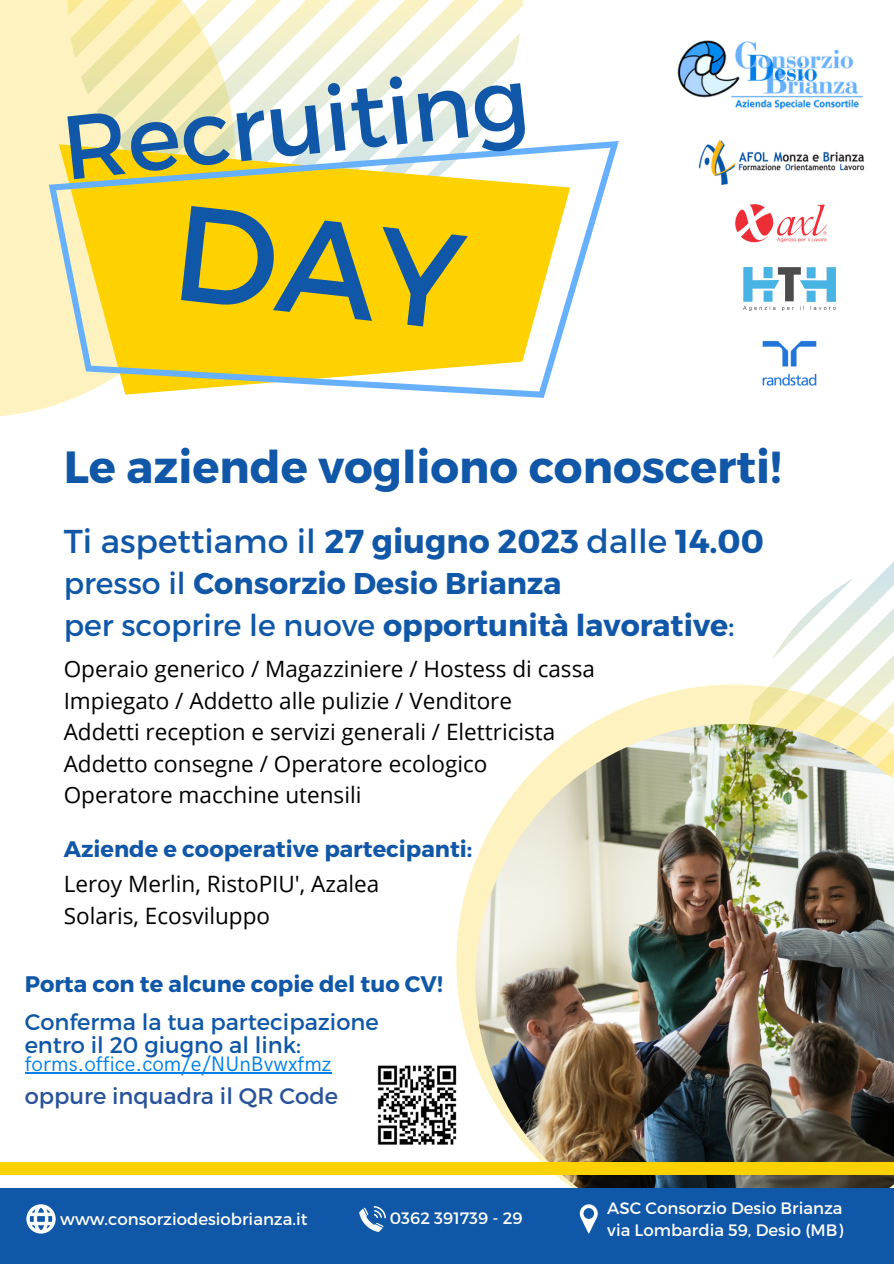
<style>
.page{position:relative;width:894px;height:1264px;background:#fff}
.page>*{position:absolute;margin:0;border:0;box-sizing:border-box;transform-origin:0 0}
.t1{font:90.15px "Montserrat";color:#1057a7}
.t2{font:700 45px "Montserrat";color:#1057a7}
.t3{font:33px "Montserrat";color:#1057a7}
.t4{font:700 30px "Montserrat";color:#1057a7}
.t5{font:22.5px "Open Sans";color:#000}
.t6{font:700 22.5px "Montserrat";color:#1057a7}
.t7{font:22.5px "Montserrat";color:#1057a7}
.t8{font:22.5px "Montserrat";color:#285399}
.t9{font:21px "HK Grotesk";color:#0280e8}
.t10{font:16.5px "Montserrat";color:#fff}
.s1{font-weight:700}
.s2{font-weight:400}
</style>
<div class="page">
<svg style="left:456px;top:684px;width:287px;height:378px"></svg>
<svg style="left:743px;top:562px;width:150px;height:162px"></svg>
<img style="left:475px;top:724px;width:418px;height:464px">
<div style="left:0;top:1188px;width:893px;height:75px;background:#1057a7"></div>
<div style="left:0;top:1162px;width:893px;height:13px;background:#fed201"></div>
<svg style="left:579px;top:1204px;width:18px;height:29px"></svg>
<svg style="left:359px;top:1206px;width:27px;height:25px"></svg>
<img style="left:677px;top:40px;width:186px;height:70px">
<svg style="left:26px;top:1204px;width:30px;height:29px"></svg>
<img style="left:762px;top:340px;width:55px;height:46px">
<img style="left:743px;top:267px;width:91px;height:43px">
<img style="left:698px;top:139px;width:167px;height:46px">
<img style="left:735px;top:204px;width:92px;height:39px">
<img style="left:377px;top:1065px;width:80px;height:80px">
<div style="left:0;top:0;width:74px;height:416px;background:#fef3c0"></div>
<svg style="left:67px;top:0;width:455px;height:141px"></svg>
<svg style="left:49px;top:141px;width:569px;height:257px;fill:#fed201"></svg>
<hr style="left:25px;top:1072px;width:306px;height:2px;background:#0280e8">
<div style="left:181px;top:205px;width:287px;height:125px;background:#fed201"></div>
<p class="t1" style="left:56px;top:89px;width:470px;rotate:-6deg">Recruiting</p>
<p class="t2" style="left:64px;top:437px;width:719px">Le aziende vogliono conoscerti!</p>
<p class="t3" style="left:64px;top:519px;width:701px">Ti aspettiamo il <span class="s1">27 giugno 2023</span> dalle <span class="s1">14.00</span></p>
<p class="t4" style="left:64px;top:564px;width:499px"><span class="s2">presso il</span> Consorzio Desio Brianza</p>
<p class="t4" style="left:64px;top:606px;width:672px"><span class="s2">per scoprire le nuove</span> opportunità lavorative<span class="s2">:</span></p>
<p class="t5" style="left:64px;top:653px;width:532px">Operaio generico / Magazziniere / Hostess di cassa</p>
<p class="t5" style="left:64px;top:684px;width:450px">Impiegato / Addetto alle pulizie / Venditore</p>
<p class="t5" style="left:64px;top:716px;width:493px">Addetti reception e servizi generali / Elettricista</p>
<p class="t5" style="left:64px;top:747px;width:425px">Addetto consegne / Operatore ecologico</p>
<p class="t5" style="left:64px;top:779px;width:299px">Operatore macchine utensili</p>
<p class="t6" style="left:64px;top:834px;width:410px">Aziende e cooperative partecipanti:</p>
<p class="t5" style="left:64px;top:867px;width:317px">Leroy Merlin, RistoPIU', Azalea</p>
<p class="t5" style="left:64px;top:899px;width:208px">Solaris, Ecosviluppo</p>
<p class="t6" style="left:25px;top:969px;width:419px">Porta con te alcune copie del tuo CV!</p>
<p class="t7" style="left:25px;top:1007px;width:355px">Conferma la tua partecipazione</p>
<p class="t7" style="left:25px;top:1029px;width:278px">entro il 20 giugno al link:</p>
<p class="t9" style="left:25px;top:1052px;width:308px">forms.office.com/e/NUnBvwxfmz</p>
<p class="t8" style="left:25px;top:1081px;width:315px">oppure inquadra il QR Code</p>
<p class="t10" style="left:60px;top:1207px;width:249px">www.consorziodesiobrianza.it</p>
<p class="t10" style="left:390px;top:1207px;width:134px">0362 391739 - 29</p>
<p class="t10" style="left:607px;top:1196px;width:237px">ASC Consorzio Desio Brianza</p>
<p class="t10" style="left:607px;top:1219px;width:237px">via Lombardia 59, Desio (MB)</p>
</div>
